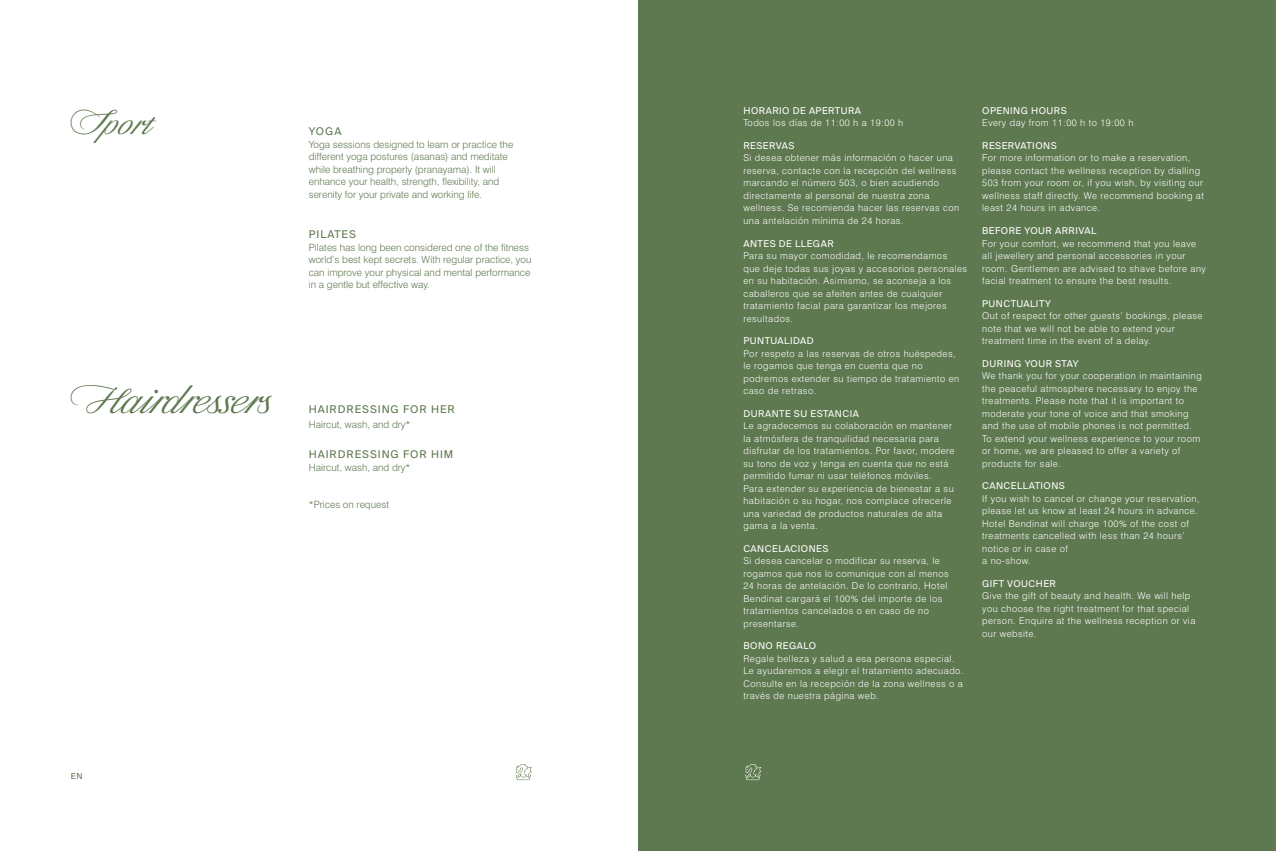
<style>
.page{position:relative;width:1276px;height:851px;background:#fff}
.page>*{position:absolute;margin:0;border:0;box-sizing:border-box;transform-origin:0 0}
.t1{font:300 39.38px "Jornada Script";letter-spacing:-.02em;color:#5e784f}
.t2{font:300 31.88px "Jornada Script";color:#5e784f}
.t3{font:10.62px "Suisse Intl";letter-spacing:.09em;color:#5e784f}
.t4{font:300 10px/12.5px "Swiss 721 BT";color:#5e784f}
.t5{font:300 9.38px/12.5px "Swiss 721 BT";letter-spacing:.05em;color:#fff}
.t6{font:9.38px "Suisse Intl";letter-spacing:.05em;color:#fff}
.t7{font:8.12px "Suisse Intl";color:#5e784f}
.s1{font-size:39.38px}
</style>
<div class="page">
<svg style="left:516px;top:764px;width:16px;height:16px"></svg>
<div style="left:638px;top:0;width:638px;height:850px;background:#5e784f"></div>
<svg style="left:745px;top:764px;width:16px;height:16px"></svg>
<p class="t2" style="left:71px;top:106px;width:79px"><span class="s1">S</span>port</p>
<p class="t3" style="left:309px;top:125px;width:34px">YOGA</p>
<p class="t4" style="left:309px;top:138px;width:206px">Yoga sessions designed to learn or practice the different yoga postures (asanas) and meditate while breathing properly (pranayama). It will enhance your health, strength, flexibility, and serenity for your private and working life.</p>
<p class="t3" style="left:309px;top:228px;width:49px">PILATES</p>
<p class="t4" style="left:309px;top:240px;width:224px">Pilates has long been considered one of the fitness world’s best kept secrets. With regular practice, you can improve your physical and mental performance in a gentle but effective way.</p>
<p class="t1" style="left:71px;top:377px;width:198px">Hairdressers</p>
<p class="t3" style="left:309px;top:403px;width:147px">HAIRDRESSING FOR HER</p>
<p class="t4" style="left:309px;top:418px;width:103px">Haircut, wash, and dry*</p>
<p class="t3" style="left:309px;top:448px;width:146px">HAIRDRESSING FOR HIM</p>
<p class="t4" style="left:309px;top:461px;width:103px">Haircut, wash, and dry*</p>
<p class="t4" style="left:309px;top:498px;width:82px">*Prices on request</p>
<p class="t7" style="left:71px;top:771px;width:13px">EN</p>
<p class="t6" style="left:743px;top:105px;width:119px">HORARIO DE APERTURA</p>
<p class="t5" style="left:743px;top:117px;width:161px">Todos los días de 11:00 h a 19:00 h</p>
<p class="t6" style="left:743px;top:140px;width:52px">RESERVAS</p>
<p class="t5" style="left:743px;top:152px;width:217px">Si desea obtener más información o hacer una reserva, contacte con la recepción del wellness marcando el número 503, o bien acudiendo directamente al personal de nuestra zona wellness. Se recomienda hacer las reservas con una antelación mínima de 24 horas.</p>
<p class="t6" style="left:743px;top:238px;width:92px">ANTES DE LLEGAR</p>
<p class="t5" style="left:743px;top:249px;width:205px">Para su mayor comodidad, le recomendamos</p>
<p class="t5" style="left:743px;top:262px;width:225px">que deje todas sus joyas y accesorios personales en su habitación. Asimismo, se aconseja a los caballeros que se afeiten antes de cualquier tratamiento facial para garantizar los mejores resultados.</p>
<p class="t6" style="left:743px;top:335px;width:72px">PUNTUALIDAD</p>
<p class="t5" style="left:743px;top:347px;width:214px">Por respeto a las reservas de otros huéspedes,</p>
<p class="t5" style="left:743px;top:359px;width:217px">le rogamos que tenga en cuenta que no podremos extender su tiempo de tratamiento en caso de retraso.</p>
<p class="t6" style="left:743px;top:408px;width:117px">DURANTE SU ESTANCIA</p>
<p class="t5" style="left:743px;top:419px;width:213px">Le agradecemos su colaboración en mantener la atmósfera de tranquilidad necesaria para disfrutar de los tratamientos. Por favor, modere su tono de voz y tenga en cuenta que no está permitido fumar ni usar teléfonos móviles.<br>Para extender su experiencia de bienestar a su habitación o su hogar, nos complace ofrecerle una variedad de productos naturales de alta gama a la venta.</p>
<p class="t6" style="left:743px;top:543px;width:86px">CANCELACIONES</p>
<p class="t5" style="left:743px;top:554px;width:207px">Si desea cancelar o modificar su reserva, le rogamos que nos lo comunique con al menos 24 horas de antelación. De lo contrario, Hotel Bendinat cargará el 100% del importe de los tratamientos cancelados o en caso de no presentarse.</p>
<p class="t6" style="left:743px;top:640px;width:74px">BONO REGALO</p>
<p class="t5" style="left:743px;top:652px;width:221px">Regale belleza y salud a esa persona especial.<br>Le ayudaremos a elegir el tratamiento adecuado.<br>Consulte en la recepción de la zona wellness o a través de nuestra página web.</p>
<p class="t6" style="left:982px;top:105px;width:86px">OPENING HOURS</p>
<p class="t5" style="left:982px;top:117px;width:153px">Every day from 11:00 h to 19:00 h</p>
<p class="t6" style="left:982px;top:140px;width:76px">RESERVATIONS</p>
<p class="t5" style="left:982px;top:152px;width:223px">For more information or to make a reservation, please contact the wellness reception by dialling 503 from your room or, if you wish, by visiting our wellness staff directly. We recommend booking at least 24 hours in advance.</p>
<p class="t6" style="left:982px;top:225px;width:116px">BEFORE YOUR ARRIVAL</p>
<p class="t5" style="left:982px;top:237px;width:225px">For your comfort, we recommend that you leave all jewellery and personal accessories in your room. Gentlemen are advised to shave before any facial treatment to ensure the best results.</p>
<p class="t6" style="left:982px;top:298px;width:70px">PUNCTUALITY</p>
<p class="t5" style="left:982px;top:309px;width:222px">Out of respect for other guests’ bookings, please note that we will not be able to extend your treatment time in the event of a delay.</p>
<p class="t6" style="left:982px;top:358px;width:98px">DURING YOUR STAY</p>
<p class="t5" style="left:982px;top:369px;width:221px">We thank you for your cooperation in maintaining the peaceful atmosphere necessary to enjoy the treatments. Please note that it is important to moderate your tone of voice and that smoking and the use of mobile phones is not permitted.<br>To extend your wellness experience to your room or home, we are pleased to offer a variety of products for sale.</p>
<p class="t6" style="left:982px;top:480px;width:84px">CANCELLATIONS</p>
<p class="t5" style="left:982px;top:492px;width:219px">If you wish to cancel or change your reservation, please let us know at least 24 hours in advance.<br>Hotel Bendinat will charge 100% of the cost of treatments cancelled with less than 24 hours’ notice or in case of</p>
<p class="t5" style="left:982px;top:554px;width:50px">a no-show.</p>
<p class="t6" style="left:982px;top:578px;width:75px">GIFT VOUCHER</p>
<p class="t5" style="left:982px;top:589px;width:215px">Give the gift of beauty and health. We will help you choose the right treatment for that special person. Enquire at the wellness reception or via our website.</p>
</div>
